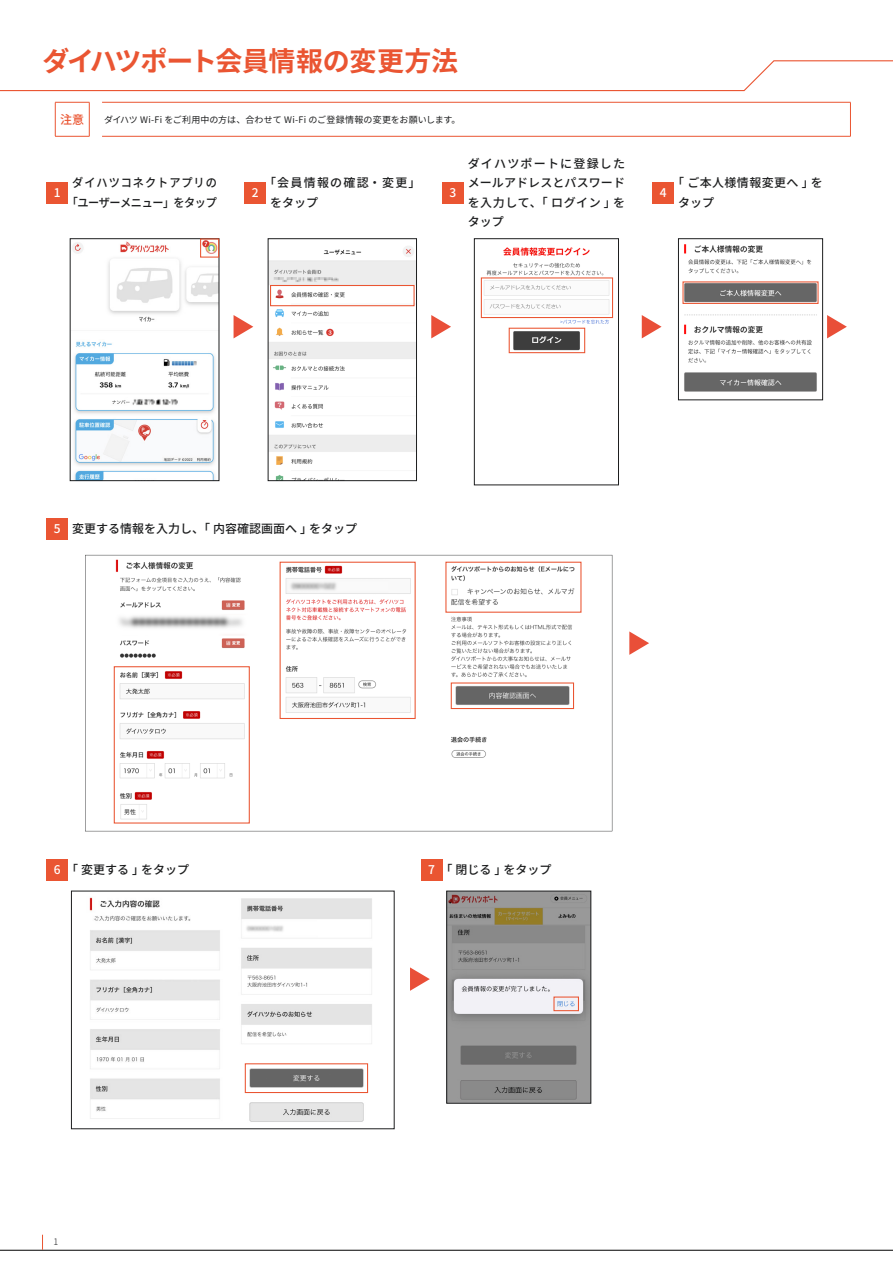
<style>
.page{position:relative;width:893px;height:1263px;background:#fff}
.page>*{position:absolute;margin:0;border:0;box-sizing:border-box;transform-origin:0 0}
.t1{font:700 27px "Source Han Sans";letter-spacing:-.025em;color:#ea5532}
.t2{font:500 12px/19.5px "Source Han Sans";letter-spacing:.01em;color:#1d1e1f;text-align:justify}
.t3{font:500 12px "Source Han Sans";letter-spacing:-.04em;color:#1d1e1f;scale:.93 1}
.t4{font:500 12px "Source Han Sans";letter-spacing:.085em;color:#1d1e1f;scale:.93 1}
.t5{font:500 12px "Source Han Sans";letter-spacing:.105em;color:#1d1e1f}
.t6{font:500 12px "Source Han Sans";letter-spacing:.035em;color:#1d1e1f}
.t7{font:500 12px "Source Han Sans";color:#fff}
.t8{font:500 12px "Source Han Sans";color:#ea5532}
.t9{font:9px "Source Han Sans";letter-spacing:.005em;color:#1d1e1f}
.t10{font:300 9px "Source Han Sans";color:#1d1e1f}
</style>
<div class="page">
<svg style="left:0;top:60px;width:893px;height:32px"></svg>
<hr style="left:0;top:1250px;width:893px;height:1px;background:#000">
<svg style="left:42px;top:1235px;width:1px;height:15px"></svg>
<div style="left:47px;top:182px;width:21px;height:21px;background:#ea5532"></div>
<div style="left:244px;top:182px;width:22px;height:21px;background:#ea5532"></div>
<div style="left:442px;top:182px;width:21px;height:21px;background:#ea5532"></div>
<div style="left:653px;top:182px;width:21px;height:21px;background:#ea5532"></div>
<img style="left:72px;top:240px;width:145px;height:239px">
<div style="left:70px;top:238px;width:149px;height:243px;border:1px solid #1d1e1f"></div>
<div style="left:200px;top:238px;width:19px;height:20px;border:1px solid #ea5532"></div>
<svg style="left:234px;top:315px;width:19px;height:23px"></svg>
<img style="left:270px;top:246px;width:145px;height:233px">
<div style="left:268px;top:238px;width:149px;height:243px;border:1px solid #1d1e1f"></div>
<div style="left:270px;top:285px;width:145px;height:21px;border:1px solid #ea5532"></div>
<svg style="left:431px;top:315px;width:20px;height:23px"></svg>
<img style="left:480px;top:247px;width:134px;height:107px">
<div style="left:474px;top:238px;width:145px;height:247px;border:1px solid #1d1e1f"></div>
<div style="left:481px;top:277px;width:132px;height:41px;border:1px solid #ea5532"></div>
<div style="left:509px;top:328px;width:76px;height:25px;border:1px solid #ea5532"></div>
<svg style="left:642px;top:315px;width:20px;height:23px"></svg>
<img style="left:684px;top:244px;width:133px;height:148px">
<div style="left:678px;top:238px;width:145px;height:162px;border:1px solid #1d1e1f"></div>
<div style="left:682px;top:281px;width:137px;height:23px;border:1px solid #ea5532"></div>
<svg style="left:827px;top:315px;width:20px;height:23px"></svg>
<div style="left:47px;top:859px;width:21px;height:21px;background:#ea5532"></div>
<div style="left:421px;top:859px;width:21px;height:21px;background:#ea5532"></div>
<img style="left:89px;top:896px;width:131px;height:223px">
<img style="left:241px;top:898px;width:131px;height:224px">
<div style="left:245px;top:1063px;width:123px;height:30px;border:1px solid #ea5532"></div>
<svg style="left:410px;top:967px;width:20px;height:24px"></svg>
<img style="left:448px;top:893px;width:141px;height:208px">
<div style="left:446px;top:891px;width:145px;height:212px;border:1px solid #1d1e1f"></div>
<div style="left:553px;top:996px;width:26px;height:15px;border:1px solid #ea5532"></div>
<div style="left:47px;top:518px;width:21px;height:21px;background:#ea5532"></div>
<svg style="left:85px;top:555px;width:527px;height:276px"></svg>
<img style="left:111px;top:558px;width:140px;height:268px">
<div style="left:114px;top:666px;width:136px;height:157px;border:1px solid #ea5532"></div>
<img style="left:442px;top:558px;width:141px;height:200px">
<div style="left:445px;top:562px;width:136px;height:51px;border:1px solid #ea5532"></div>
<div style="left:451px;top:682px;width:123px;height:27px;border:1px solid #ea5532"></div>
<img style="left:276px;top:558px;width:141px;height:162px">
<div style="left:280px;top:562px;width:136px;height:157px;border:1px solid #ea5532"></div>
<svg style="left:629px;top:631px;width:20px;height:24px"></svg>
<hr style="left:55px;top:102px;width:35px;height:1px;background:#ea5532">
<hr style="left:55px;top:102px;width:1px;height:34px;background:#ea5532">
<hr style="left:89px;top:102px;width:1px;height:34px;background:#ea5532">
<hr style="left:55px;top:136px;width:35px;height:1px;background:#ea5532">
<hr style="left:102px;top:102px;width:749px;height:1px;background:#ea5532">
<hr style="left:850px;top:102px;width:1px;height:34px;background:#ea5532">
<hr style="left:102px;top:136px;width:749px;height:1px;background:#ea5532">
<h1 class="t1" style="left:43px;top:45px;width:417px">ダイハツポート会員情報の変更方法</h1>
<p class="t8" style="left:60px;top:113px;width:25px">注意</p>
<p class="t9" style="left:104px;top:114px;width:358px">ダイハツ Wi-Fi をご利用中の方は、合わせて Wi-Fi のご登録情報の変更をお願いします。</p>
<p class="t7" style="left:54px;top:186px;width:8px">1</p>
<p class="t4" style="left:72px;top:176px;width:157px">ダイハツコネクトアプリの</p>
<p class="t3" style="left:67px;top:196px;width:163px">「ユーザーメニュー」をタップ</p>
<p class="t7" style="left:252px;top:186px;width:8px">2</p>
<p class="t5" style="left:264px;top:176px;width:158px">「会員情報の確認・変更「</p>
<p class="t2" style="left:270px;top:193px;width:49px">をタップ</p>
<p class="t7" style="left:449px;top:186px;width:8px">3</p>
<p class="t2" style="left:468px;top:154px;width:159px">ダイハツポートに登録したメールアドレスとパスワードを入力して、｢ログイン｣をタップ</p>
<p class="t7" style="left:660px;top:186px;width:8px">4</p>
<p class="t6" style="left:678px;top:176px;width:146px">｢ご本人様情報変更へ｣を</p>
<p class="t2" style="left:678px;top:193px;width:37px">タップ</p>
<p class="t7" style="left:54px;top:522px;width:8px">5</p>
<p class="t2" style="left:72px;top:519px;width:286px">変更する情報を入力し、｢内容確認画面へ｣をタップ</p>
<p class="t7" style="left:54px;top:863px;width:8px">6</p>
<p class="t2" style="left:72px;top:860px;width:119px">｢変更する｣をタップ</p>
<p class="t7" style="left:428px;top:863px;width:8px">7</p>
<p class="t2" style="left:446px;top:860px;width:106px">｢閉じる｣をタップ</p>
<p class="t10" style="left:54px;top:1236px;width:6px">1</p>
</div>
